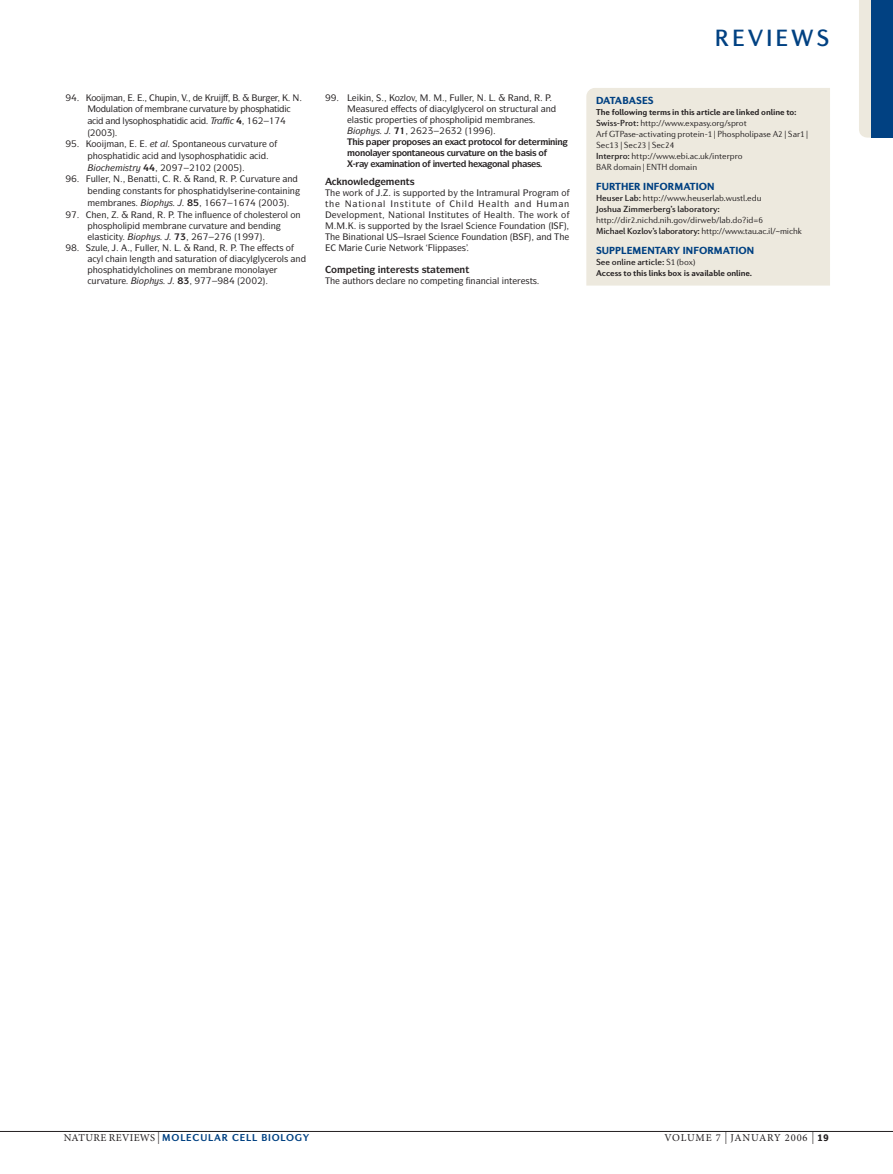
<style>
.page{position:relative;width:893px;height:1174px;background:#fff}
.page>*{position:absolute;margin:0;border:0;box-sizing:border-box;transform-origin:0 0}
.t1{font:500 24px "Diverda Sans LT Std";letter-spacing:.115em;color:#014182}
.t2{font:900 10.5px "Diverda Sans LT Std";letter-spacing:.005em;color:#014182}
.t3{font:10.5px "Minion Pro";letter-spacing:.08em;color:#231f20}
.t4{font:700 10.2px "Diverda Sans LT Std";letter-spacing:.075em;color:#014182}
.t5{font:700 9.75px "ITC Symbol Std";color:#231f20}
.t6{font:300 9px/11.1px "Diverda Sans LT Std";letter-spacing:-.005em;color:#231f20}
.t7{font:500 9px "ITC Symbol Std";color:#231f20}
.t8{font:500 9px/11.1px "Diverda Sans LT Std";letter-spacing:-.005em;color:#231f20}
.t9{font:700 9px "ITC Symbol Std";color:#231f20}
.t10{font:italic 500 9px "ITC Symbol Std";color:#231f20}
.t11{font:700 8.7px "Diverda Sans LT Std";letter-spacing:-.01em;color:#231f20}
.s1{font-weight:500}
.s2{font-weight:300}
.s3{font-family:"Minion Pro";font-weight:400;font-size:10.5px;color:#231f20}
.s4{font-family:"Minion Pro";font-weight:400;font-size:12px;color:#231f20}
.s5{font-size:12px}
.s6{font-family:"Diverda Sans LT Std";font-weight:900}
</style>
<div class="page">
<hr style="left:0;top:1131px;width:893px;height:1px;background:#231f20">
<div style="left:586px;top:88px;width:244px;height:197px;background:#ede9de"></div>
<svg style="left:859px;top:0;width:13px;height:138px;background:#dbdcd7"></svg>
<div style="left:872px;top:0;width:21px;height:138px;background:#014182"></div>
<p class="t7" style="left:71px;top:94px;width:32px">✔ □□</p>
<p class="t7" style="left:118px;top:94px;width:7px">■</p>
<p class="t7" style="left:96px;top:106px;width:46px">□ ◆● ▼□■ □</p>
<p class="t7" style="left:178px;top:106px;width:43px">■ ◆❖▼◆</p>
<p class="t7" style="left:110px;top:117px;width:48px">■ ● ▲□ □▲</p>
<p class="t7" style="left:119px;top:141px;width:7px">■</p>
<p class="t7" style="left:183px;top:141px;width:93px">□■▼ ■ □◆▲ ◆ ❖ ▼◆ □</p>
<p class="t7" style="left:166px;top:153px;width:50px">■ ● ▲□ □▲</p>
<p class="t10" style="left:125px;top:164px;width:32px">▲▼ ✔✔</p>
<p class="t7" style="left:91px;top:176px;width:11px">◆●●</p>
<p class="t7" style="left:139px;top:176px;width:18px">■ ▼▼</p>
<p class="t7" style="left:204px;top:176px;width:7px">■</p>
<p class="t7" style="left:246px;top:176px;width:28px">◆❖▼◆</p>
<p class="t7" style="left:288px;top:176px;width:7px">■</p>
<p class="t7" style="left:127px;top:188px;width:46px">□■▲▼ ■▼▲ □</p>
<p class="t7" style="left:213px;top:188px;width:39px">▼●▲■</p>
<p class="t7" style="left:262px;top:188px;width:35px">□■▼ ■■</p>
<p class="t7" style="left:101px;top:211px;width:7px">■</p>
<p class="t7" style="left:142px;top:211px;width:7px">■</p>
<p class="t7" style="left:197px;top:211px;width:43px">■●◆ ■ □</p>
<p class="t7" style="left:253px;top:211px;width:49px">□● ▲▼ □● □■</p>
<p class="t7" style="left:98px;top:223px;width:29px">□▲ □●</p>
<p class="t7" style="left:177px;top:223px;width:44px">■ ◆❖▼◆</p>
<p class="t7" style="left:235px;top:223px;width:42px">■ ■ ■</p>
<p class="t7" style="left:92px;top:234px;width:28px">●▲▼ ▼</p>
<p class="t7" style="left:140px;top:245px;width:11px">◆●●</p>
<p class="t7" style="left:204px;top:245px;width:7px">■</p>
<p class="t7" style="left:276px;top:245px;width:16px">▼▲ □</p>
<p class="t7" style="left:101px;top:256px;width:51px">● ■ ●■▼</p>
<p class="t7" style="left:162px;top:256px;width:63px">■ ▲ ▼◆ ▼□■ □</p>
<p class="t7" style="left:277px;top:256px;width:26px">□●▲ ■</p>
<p class="t7" style="left:123px;top:267px;width:65px">▼ ● □●■▲ □■</p>
<p class="t7" style="left:222px;top:267px;width:39px">■ □■□●</p>
<p class="t7" style="left:92px;top:278px;width:28px">◆❖▼◆</p>
<p class="t7" style="left:366px;top:94px;width:7px">■</p>
<p class="t7" style="left:395px;top:94px;width:22px">□ ●□❖</p>
<p class="t7" style="left:455px;top:94px;width:11px">◆●●</p>
<p class="t7" style="left:519px;top:94px;width:7px">■</p>
<p class="t7" style="left:410px;top:105px;width:16px">▼▲ □</p>
<p class="t7" style="left:477px;top:105px;width:76px">□● □■ ▲▼ ◆ ▼◆ ● ■</p>
<p class="t7" style="left:352px;top:116px;width:16px">● ▲▼</p>
<p class="t7" style="left:384px;top:116px;width:42px">□ ▼▲ □</p>
<p class="t7" style="left:440px;top:116px;width:29px">□▲ □●</p>
<p class="t9" style="left:401px;top:138px;width:43px">□□▲▲ ■</p>
<p class="t9" style="left:463px;top:138px;width:51px">▼ □▼□ □● □</p>
<p class="t9" style="left:528px;top:138px;width:36px">▼ ■■</p>
<p class="t9" style="left:355px;top:149px;width:19px">□■□●</p>
<p class="t9" style="left:392px;top:149px;width:113px">▲ □■▼ ■ □◆▲ ◆ ❖ ▼◆ □■ ▼</p>
<p class="t9" style="left:526px;top:149px;width:20px">▲▲ □</p>
<p class="t9" style="left:394px;top:160px;width:63px">■ ▼□■ □ ■❖ ▼</p>
<p class="t9" style="left:492px;top:160px;width:19px">□■ ●</p>
<p class="t5" style="left:342px;top:178px;width:23px">■□ ●</p>
<p class="t5" style="left:400px;top:178px;width:16px">■▼▲</p>
<p class="t7" style="left:396px;top:189px;width:41px">▲ ▲◆ □▼</p>
<p class="t7" style="left:460px;top:189px;width:29px">▼ ■▼</p>
<p class="t7" style="left:358px;top:201px;width:84px">▼ □■ ● ■▲▼ ▼◆▼ □</p>
<p class="t7" style="left:520px;top:201px;width:30px">■ ★◆</p>
<p class="t7" style="left:564px;top:201px;width:7px">■</p>
<p class="t7" style="left:337px;top:212px;width:19px">❖ ●□</p>
<p class="t7" style="left:401px;top:212px;width:108px">▼ □■ ● ■▲▼ ▼◆▼ ▲ □ ★ ●▼</p>
<p class="t7" style="left:361px;top:223px;width:40px">▲ ▲◆ □▼</p>
<p class="t7" style="left:504px;top:223px;width:43px">□◆■ ▼ □■</p>
<p class="t7" style="left:351px;top:234px;width:35px">■▼□■●</p>
<p class="t7" style="left:445px;top:234px;width:64px">■ □◆■ ▼ □■</p>
<p class="t7" style="left:541px;top:234px;width:7px">■</p>
<p class="t7" style="left:433px;top:245px;width:35px">● ▲▲</p>
<p class="t5" style="left:331px;top:266px;width:61px">□ ▼■ ■▼</p>
<p class="t5" style="left:405px;top:266px;width:36px">▲▼▲ ▲▼ ▼</p>
<p class="t7" style="left:347px;top:278px;width:28px">◆▼ □▲</p>
<p class="t7" style="left:390px;top:278px;width:41px">● ■□ □</p>
<p class="t7" style="left:497px;top:278px;width:17px">● ■▼</p>
<p class="t7" style="left:526px;top:278px;width:13px">▲▼▲</p>
<h1 class="t1" style="left:715px;top:29px;width:116px">REVIEWS</h1>
<p class="t2" style="left:596px;top:96px;width:59px">DATABASES</p>
<p class="t11" style="left:596px;top:109px;width:202px">The following terms in this article are linked online to:</p>
<p class="t6" style="left:596px;top:118px;width:214px"><span class="s1">Swiss-Prot:</span> http://www.expasy.org/sprot<br>Arf GTPase-activating protein-1 | Phospholipase A2 | Sar1 | Sec13 | Sec23 | Sec24<br><span class="s1">Interpro:</span> http://www.ebi.ac.uk/interpro<br>BAR domain | ENTH domain</p>
<p class="t2" style="left:596px;top:182px;width:120px">FURTHER INFORMATION</p>
<p class="t8" style="left:596px;top:193px;width:167px">Heuser Lab: <span class="s2">http://www.heuserlab.wustl.edu<br></span>Joshua Zimmerberg’s laboratory:</p>
<p class="t6" style="left:596px;top:215px;width:207px">http://dir2.nichd.nih.gov/dirweb/lab.do?id=6<br><span class="s1">Michael Kozlov’s laboratory:</span> http://www.tau.ac.il/~michk</p>
<p class="t2" style="left:596px;top:246px;width:160px">SUPPLEMENTARY INFORMATION</p>
<p class="t8" style="left:596px;top:257px;width:101px">See online article: <span class="s2">S1 (box)</span></p>
<p class="t11" style="left:596px;top:270px;width:158px">Access to this links box is available online.</p>
<p class="t4" style="left:64px;top:1133px;width:247px"><span class="s3">NATURE REVIEWS</span> <span class="s4">|</span> MOLECULAR CELL BIOLOGY</p>
<p class="t3" style="left:664px;top:1133px;width:166px">VOLUME 7 <span class="s5">|</span> JANUARY 2006 <span class="s5">|</span> <span class="s6">19</span></p>
</div>
